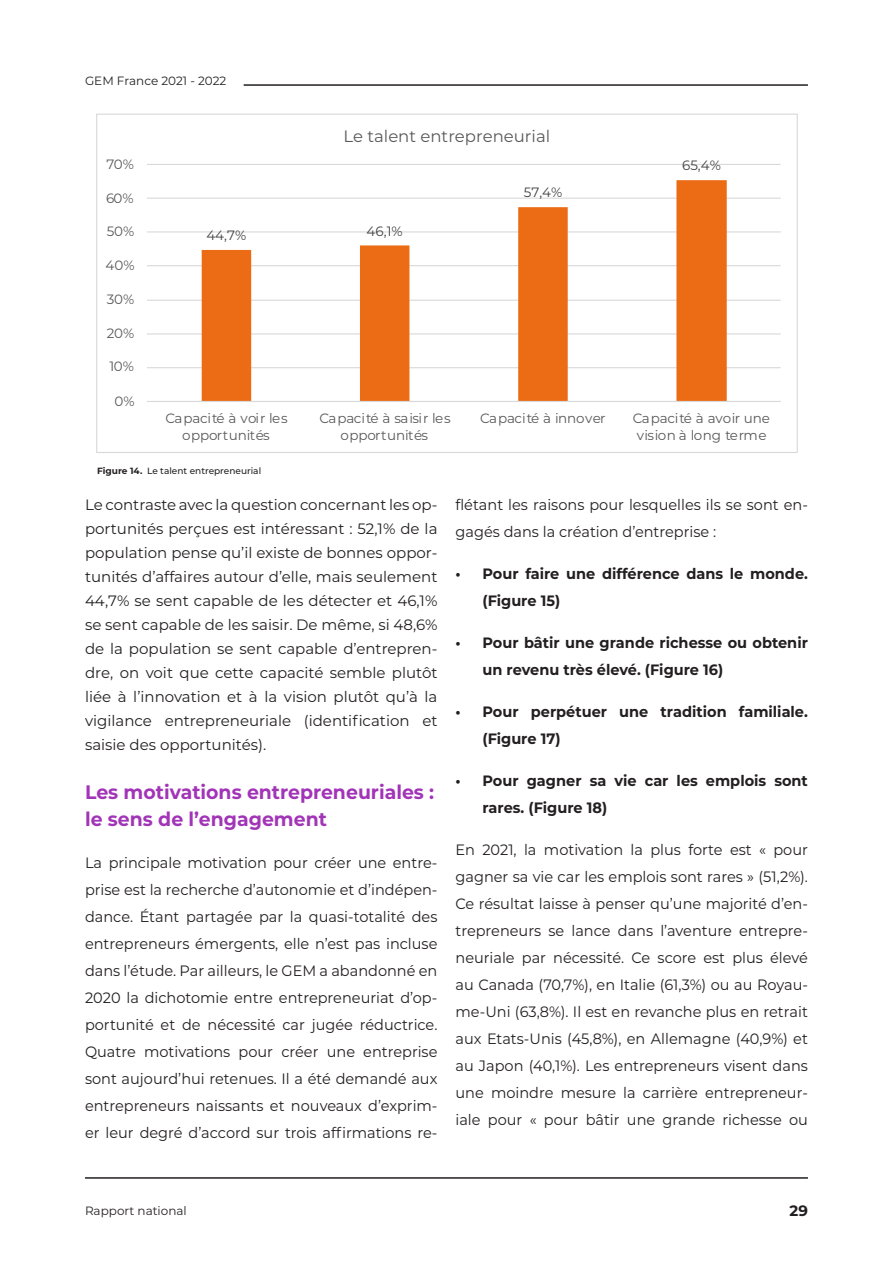
<style>
.page{position:relative;width:893px;height:1263px;background:#fff}
.page>*{position:absolute;margin:0;border:0;box-sizing:border-box;transform-origin:0 0}
.t1{font:700 19.5px/27px "Montserrat";color:#a234b8}
.t2{font:16.5px "Montserrat";color:#595959}
.t3{font:15px/27px "Montserrat";color:#231f20;text-align:justify}
.t4{font:700 15px/27px "Montserrat";color:#231f20}
.t5{font:13.5px/16.5px "Montserrat";letter-spacing:-.01em;color:#595959;text-align:center}
.t6{font:13.5px "Montserrat";color:#404040}
.t7{font:12px "Montserrat";color:#231f20}
.t8{font:500 9px "Montserrat";color:#231f20}
.s1{font-weight:700}
</style>
<div class="page">
<hr style="left:244px;top:84px;width:564px;height:2px;background:#231f20">
<hr style="left:85px;top:1177px;width:723px;height:2px;background:#231f20">
<hr style="left:147px;top:367px;width:634px;height:1px;background:#d9d9d9">
<hr style="left:147px;top:333px;width:634px;height:1px;background:#d9d9d9">
<hr style="left:147px;top:300px;width:634px;height:1px;background:#d9d9d9">
<hr style="left:147px;top:265px;width:634px;height:1px;background:#d9d9d9">
<hr style="left:147px;top:231px;width:634px;height:1px;background:#d9d9d9">
<hr style="left:147px;top:198px;width:634px;height:1px;background:#d9d9d9">
<hr style="left:147px;top:164px;width:634px;height:1px;background:#d9d9d9">
<svg style="left:202px;top:180px;width:525px;height:221px"></svg>
<hr style="left:147px;top:401px;width:634px;height:1px;background:#d9d9d9">
<p class="t7" style="left:85px;top:72px;width:143px">GEM France 2021 - 2022</p>
<p class="t5" style="left:106px;top:155px;width:29px">70%</p>
<p class="t5" style="left:106px;top:189px;width:29px">60%</p>
<p class="t2" style="left:343px;top:125px;width:208px">Le talent entrepreneurial</p>
<p class="t6" style="left:524px;top:183px;width:40px">57,4%</p>
<p class="t5" style="left:107px;top:223px;width:29px">50%</p>
<p class="t5" style="left:105px;top:257px;width:31px">40%</p>
<p class="t5" style="left:107px;top:290px;width:29px">30%</p>
<p class="t5" style="left:107px;top:324px;width:29px">20%</p>
<p class="t5" style="left:109px;top:358px;width:26px">10%</p>
<p class="t5" style="left:114px;top:392px;width:22px">0%</p>
<p class="t6" style="left:206px;top:226px;width:41px">44,7%</p>
<p class="t6" style="left:367px;top:222px;width:38px">46,1%</p>
<p class="t6" style="left:682px;top:156px;width:40px">65,4%</p>
<p class="t5" style="left:166px;top:410px;width:124px">Capacité à voir les opportunités</p>
<p class="t5" style="left:319px;top:410px;width:133px">Capacité à saisir les opportunités</p>
<p class="t5" style="left:480px;top:410px;width:127px">Capacité à innover</p>
<p class="t5" style="left:633px;top:410px;width:139px;text-align:left">Capacité à avoir une vision à long terme</p>
<p class="t8" style="left:97px;top:465px;width:165px"><span class="s1">Figure 14.</span> Le talent entrepreneurial</p>
<p class="t3" style="left:85px;top:492px;width:354px;line-height:24px">Le contraste avec la question concernant les op&shy;portunités perçues est intéressant : 52,1% de la population pense qu’il existe de bonnes oppor&shy;tunités d’affaires autour d’elle, mais seulement 44,7% se sent capable de les détecter et 46,1% se sent capable de les saisir. De même, si 48,6% de la population se sent capable d’entrepren&shy;dre, on voit que cette capacité semble plutôt liée à l’innovation et à la vision plutôt qu’à la vigilance entrepreneuriale (identification et saisie des opportunités).</p>
<h2 class="t1" style="left:85px;top:777px;width:351px">Les motivations entrepreneuriales : le sens de l’engagement</h2>
<p class="t3" style="left:85px;top:848px;width:354px">La principale motivation pour créer une entre&shy;prise est la recherche d’autonomie et d’indépen&shy;dance. Étant partagée par la quasi-totalité des entrepreneurs émergents, elle n’est pas incluse dans l’étude. Par ailleurs, le GEM a abandonné en 2020 la dichotomie entre entrepreneuriat d’op&shy;portunité et de nécessité car jugée réductrice.<br>Quatre motivations pour créer une entreprise sont aujourd’hui retenues. Il a été demandé aux entrepreneurs naissants et nouveaux d’exprim&shy;er leur degré d’accord sur trois affirmations re-</p>
<p class="t3" style="left:455px;top:491px;width:354px">flétant les raisons pour lesquelles ils se sont en&shy;gagés dans la création d’entreprise :</p>
<p class="t4" style="left:482px;top:560px;width:326px;text-indent:-27px">• Pour faire une différence dans le monde. (Figure 15)</p>
<p class="t4" style="left:482px;top:629px;width:327px;text-indent:-27px">• Pour bâtir une grande richesse ou obtenir un revenu très élevé. (Figure 16)</p>
<p class="t4" style="left:482px;top:698px;width:326px;text-indent:-27px">• Pour perpétuer une tradition familiale. (Figure 17)</p>
<p class="t4" style="left:482px;top:767px;width:327px;text-indent:-27px">• Pour gagner sa vie car les emplois sont rares. (Figure 18)</p>
<p class="t3" style="left:455px;top:836px;width:354px">En 2021, la motivation la plus forte est « pour gagner sa vie car les emplois sont rares » (51,2%).<br>Ce résultat laisse à penser qu’une majorité d’en&shy;trepreneurs se lance dans l’aventure entrepre&shy;neuriale par nécessité. Ce score est plus élevé au Canada (70,7%), en Italie (61,3%) ou au Royau&shy;me-Uni (63,8%). Il est en revanche plus en retrait aux Etats-Unis (45,8%), en Allemagne (40,9%) et au Japon (40,1%). Les entrepreneurs visent dans une moindre mesure la carrière entrepreneur&shy;iale pour « pour bâtir une grande richesse ou</p>
<p class="t7" style="left:85px;top:1202px;width:103px">Rapport national</p>
<p class="t4" style="left:789px;top:1196px;width:20px">29</p>
</div>
